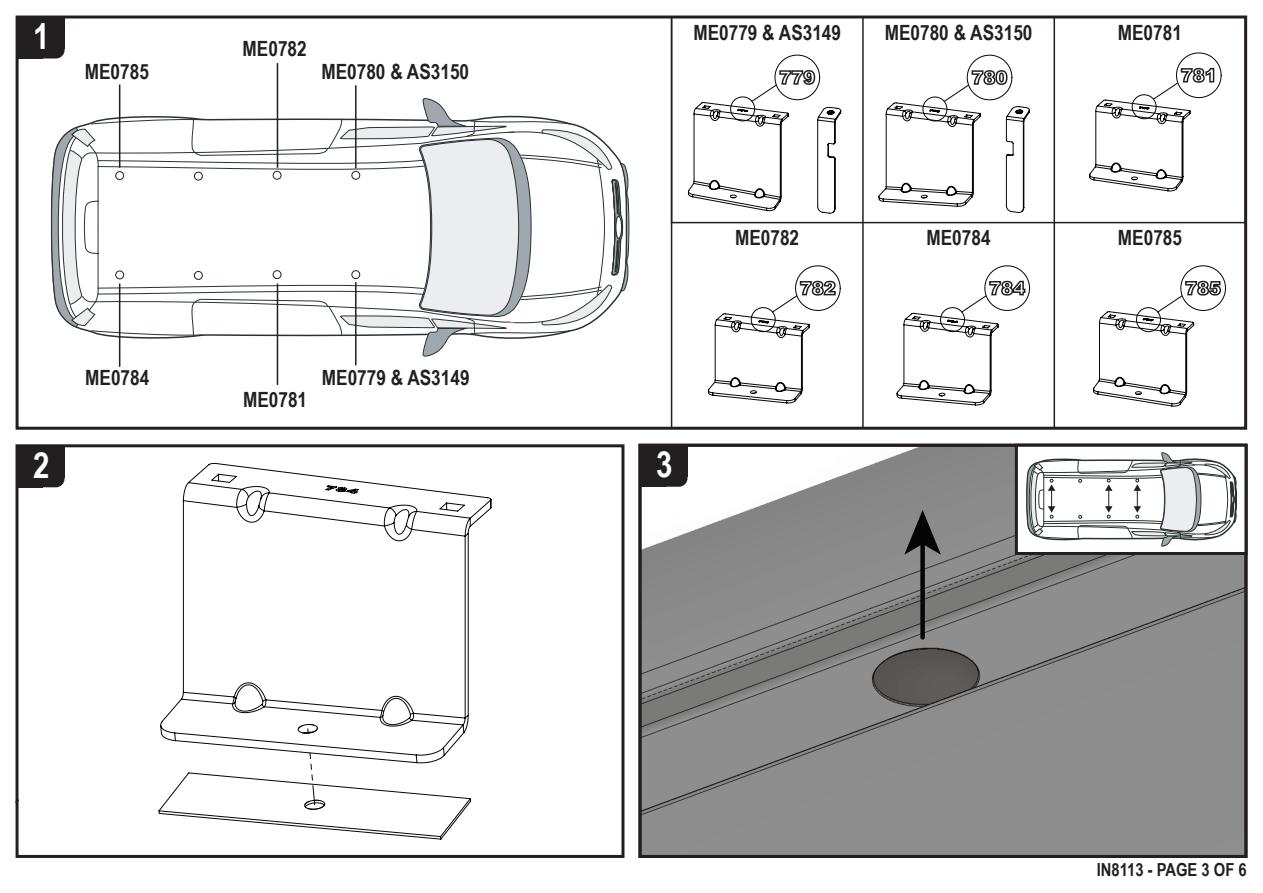
<style>
.page{position:relative;width:1263px;height:893px;background:#fff}
.page>*{position:absolute;margin:0;border:0;box-sizing:border-box;transform-origin:0 0}
.t1{font:700 36px "Arial Narrow";color:#fff}
.t2{font:700 21px "Arial Narrow";color:#231f20}
.t3{font:700 18px "Arial Narrow";color:#231f20}
</style>
<div class="page">
<div style="left:17px;top:17px;width:48px;height:42px;background:#231f20;border-radius:9px"></div>
<div style="left:17px;top:17px;width:26px;height:42px;background:#231f20"></div>
<div style="left:17px;top:17px;width:48px;height:32px;background:#231f20"></div>
<img style="left:642px;top:448px;width:601px;height:406px">
<div style="left:862px;top:16px;width:193px;height:413px;border:2px solid #231f20"></div>
<div style="left:671px;top:16px;width:575px;height:207px;border:2px solid #231f20"></div>
<svg style="left:50px;top:98px;width:580px;height:259px"></svg>
<div style="left:115px;top:171px;width:9px;height:9px;border:1px solid #231f20;border-radius:50%"></div>
<div style="left:194px;top:172px;width:9px;height:8px;border:1px solid #231f20;border-radius:50%"></div>
<div style="left:273px;top:171px;width:8px;height:9px;border:1px solid #231f20;border-radius:50%"></div>
<div style="left:351px;top:171px;width:9px;height:9px;border:1px solid #231f20;border-radius:50%"></div>
<div style="left:115px;top:271px;width:9px;height:8px;border:1px solid #231f20;border-radius:50%"></div>
<div style="left:194px;top:271px;width:9px;height:9px;border:1px solid #231f20;border-radius:50%"></div>
<div style="left:273px;top:270px;width:8px;height:9px;border:1px solid #231f20;border-radius:50%"></div>
<div style="left:351px;top:270px;width:9px;height:9px;border:1px solid #231f20;border-radius:50%"></div>
<div style="left:638px;top:444px;width:609px;height:414px;border:3px solid #231f20"></div>
<svg style="left:15px;top:444px;width:610px;height:414px"></svg>
<div style="left:640px;top:445px;width:47px;height:42px;background:#231f20;border-radius:9px"></div>
<div style="left:640px;top:445px;width:25px;height:42px;background:#231f20"></div>
<div style="left:640px;top:445px;width:47px;height:32px;background:#231f20"></div>
<hr style="left:119px;top:284px;width:1px;height:83px;background:#231f20">
<div style="left:920px;top:542px;width:5px;height:95px;background:#050504"></div>
<svg style="left:904px;top:510px;width:37px;height:45px;background:#555454"></svg>
<svg style="left:688px;top:54px;width:153px;height:160px"></svg>
<svg style="left:878px;top:54px;width:152px;height:159px"></svg>
<svg style="left:1089px;top:52px;width:133px;height:139px"></svg>
<svg style="left:708px;top:265px;width:133px;height:138px"></svg>
<svg style="left:896px;top:265px;width:134px;height:140px"></svg>
<hr style="left:277px;top:284px;width:1px;height:101px;background:#231f20">
<hr style="left:355px;top:282px;width:2px;height:83px;background:#231f20">
<hr style="left:119px;top:85px;width:1px;height:83px;background:#231f20">
<hr style="left:277px;top:63px;width:1px;height:105px;background:#231f20">
<hr style="left:355px;top:85px;width:2px;height:83px;background:#231f20">
<svg style="left:1093px;top:265px;width:133px;height:141px"></svg>
<div style="left:1015px;top:444px;width:232px;height:111px;background:#fff;border:3px solid #231f20"></div>
<svg style="left:1026px;top:452px;width:211px;height:95px"></svg>
<h1 class="t1" style="left:33px;top:9px;width:18px">1</h1>
<p class="t2" style="left:85px;top:56px;width:66px">ME0785</p>
<p class="t2" style="left:243px;top:33px;width:66px">ME0782</p>
<p class="t2" style="left:321px;top:56px;width:149px">ME0780 &amp; AS3150</p>
<h1 class="t1" style="left:33px;top:438px;width:18px">2</h1>
<p class="t2" style="left:85px;top:362px;width:66px">ME0784</p>
<p class="t2" style="left:243px;top:384px;width:66px">ME0781</p>
<p class="t2" style="left:322px;top:362px;width:149px">ME0779 &amp; AS3149</p>
<p class="t2" style="left:693px;top:16px;width:149px">ME0779 &amp; AS3149</p>
<p class="t2" style="left:1118px;top:16px;width:66px">ME0781</p>
<p class="t2" style="left:885px;top:16px;width:149px">ME0780 &amp; AS3150</p>
<p class="t2" style="left:735px;top:222px;width:66px">ME0782</p>
<p class="t2" style="left:926px;top:222px;width:66px">ME0784</p>
<p class="t2" style="left:1118px;top:222px;width:66px">ME0785</p>
<h1 class="t1" style="left:656px;top:437px;width:18px">3</h1>
<p class="t3" style="left:1097px;top:856px;width:151px">IN8113 - PAGE 3 OF 6</p>
</div>
